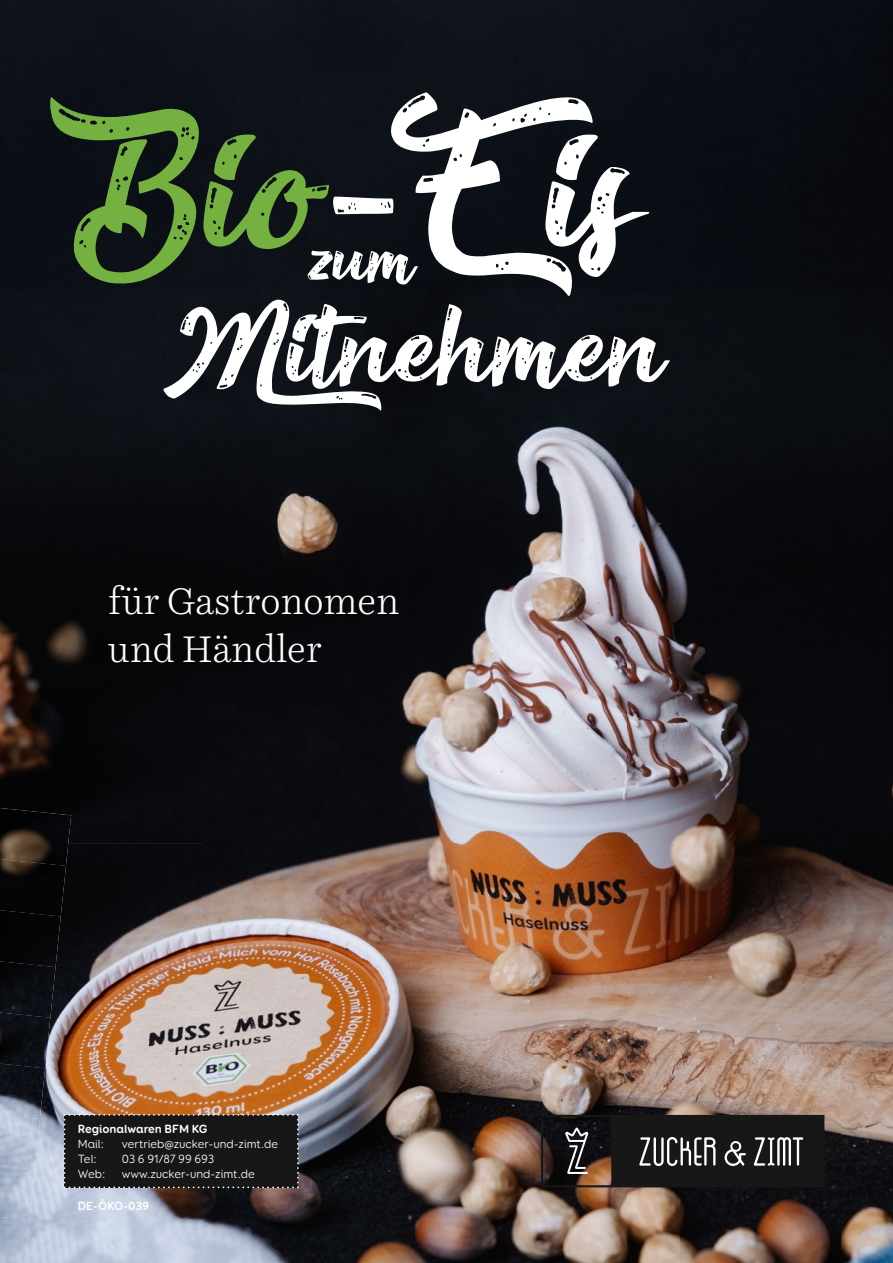
<style>
.page{position:relative;width:893px;height:1263px;background:#fff}
.page>*{position:absolute;margin:0;border:0;box-sizing:border-box;transform-origin:0 0}
.t1{font:195px "Beautiful Fascination";color:#fff}
.t2{font:117px "Beautiful Fascination";letter-spacing:.005em;color:#fff}
.t3{font:74.7px "Beautiful Fascination";color:#fff}
.t4{font:300 37.5px/48px "Harriet Text";color:#fff}
.t5{font:12px "Booster Next FY";color:#fff}
.t6{font:700 12px "Booster Next FY";color:#fff}
.s1{color:#74b140}
</style>
<div class="page">
<img style="left:0;top:0;width:840px;height:843px">
<img style="left:840px;top:0;width:53px;height:1263px">
<img style="left:50px;top:843px;width:631px;height:212px">
<img style="left:681px;top:843px;width:159px;height:420px">
<img style="left:30px;top:1055px;width:651px;height:208px">
<svg style="left:541px;top:1115px;width:283px;height:72px;background:#2f2b2a"></svg>
<div style="left:64px;top:1114px;width:235px;height:74px;background:#181717"></div>
<img style="left:0;top:808px;width:71px;height:58px">
<img style="left:0;top:859px;width:66px;height:57px">
<div style="left:0;top:910px;width:61px;height:57px;background:#050405"></div>
<img style="left:0;top:961px;width:56px;height:57px">
<img style="left:0;top:1012px;width:50px;height:56px">
<img style="left:0;top:1063px;width:45px;height:56px">
<img style="left:0;top:1115px;width:40px;height:54px">
<img style="left:0;top:1166px;width:35px;height:54px">
<img style="left:0;top:1217px;width:30px;height:46px">
<h1 class="t1" style="left:30px;top:61px;width:606px"><span class="s1">Bio</span>-Eis</h1>
<h2 class="t2" style="left:162px;top:270px;width:504px">Mitnehmen</h2>
<h3 class="t3" style="left:314px;top:208px;width:102px">zum</h3>
<h3 class="t4" style="left:108px;top:576px;width:293px">für Gastronomen und Händler</h3>
<p class="t6" style="left:78px;top:1121px;width:131px">Regionalwaren BFM KG</p>
<p class="t5" style="left:78px;top:1136px;width:28px">Mail:</p>
<p class="t5" style="left:122px;top:1136px;width:158px">vertrieb@zucker-und-zimt.de</p>
<p class="t5" style="left:78px;top:1151px;width:20px">Tel:</p>
<p class="t5" style="left:122px;top:1151px;width:94px">03 6 91/87 99 693</p>
<p class="t5" style="left:78px;top:1166px;width:29px">Web:</p>
<p class="t5" style="left:122px;top:1166px;width:134px">www.zucker-und-zimt.de</p>
<p class="t6" style="left:78px;top:1198px;width:73px">DE-ÖKO-039</p>
</div>
